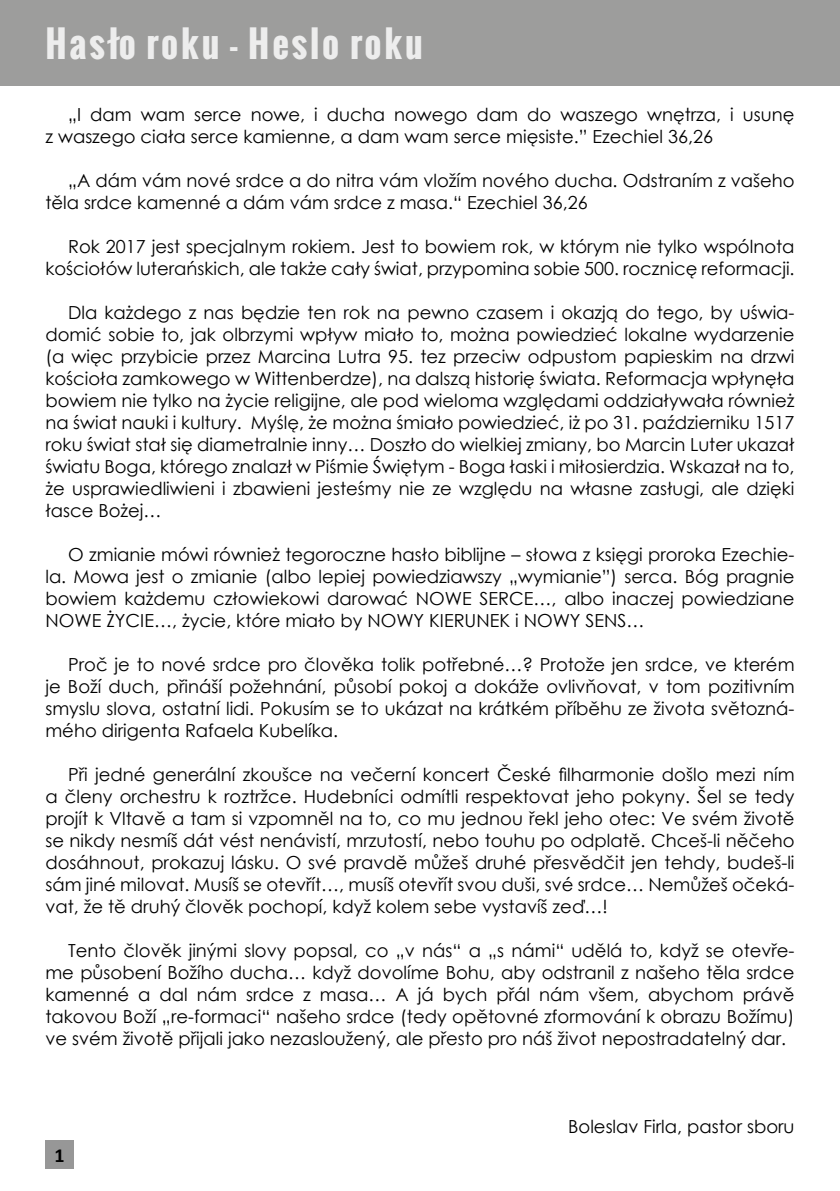
<style>
.page{position:relative;width:840px;height:1191px;background:#fff}
.page>*{position:absolute;margin:0;border:0;box-sizing:border-box;transform-origin:0 0}
.t1{font:700 36px "Oswald";letter-spacing:.08em;color:#ededed}
.t2{font:700 20px "Calibri";color:#000}
.t3{font:18px/22px "Century Gothic";color:#000;text-align:justify}
</style>
<div class="page">
<div style="left:45px;top:1140px;width:29px;height:28px;background:#979797"></div>
<div style="left:0;top:0;width:839px;height:85px;background:#9d9d9c"></div>
<h1 class="t1" style="left:45px;top:17px;width:379px">Hasło roku - Heslo roku</h1>
<p class="t3" style="left:45px;top:103px;width:750px;text-indent:23px">„I dam wam serce nowe, i ducha nowego dam do waszego wnętrza, i usunę z waszego ciała serce kamienne, a dam wam serce mięsiste.” Ezechiel 36,26</p>
<p class="t3" style="left:45px;top:169px;width:750px;text-indent:23px">„A dám vám nové srdce a do nitra vám vložím nového ducha. Odstraním z vašeho těla srdce kamenné a dám vám srdce z masa.“ Ezechiel 36,26</p>
<p class="t3" style="left:45px;top:235px;width:750px;text-align:right">Rok 2017 jest specjalnym rokiem. Jest to bowiem rok, w którym nie tylko wspólnota kościołów luterańskich, ale także cały świat, przypomina sobie 500. rocznicę reformacji.</p>
<p class="t3" style="left:45px;top:301px;width:750px;text-indent:23px">Dla każdego z nas będzie ten rok na pewno czasem i okazją do tego, by uświa&shy;domić sobie to, jak olbrzymi wpływ miało to, można powiedzieć lokalne wydarzenie (a więc przybicie przez Marcina Lutra 95. tez przeciw odpustom papieskim na drzwi kościoła zamkowego w Wittenberdze), na dalszą historię świata. Reformacja wpłynęła bowiem nie tylko na życie religijne, ale pod wieloma względami oddziaływała również na świat nauki i kultury. Myślę, że można śmiało powiedzieć, iż po 31. październiku 1517 roku świat stał się diametralnie inny… Doszło do wielkiej zmiany, bo Marcin Luter ukazał światu Boga, którego znalazł w Piśmie Świętym - Boga łaski i miłosierdzia. Wskazał na to, że usprawiedliwieni i zbawieni jesteśmy nie ze względu na własne zasługi, ale dzięki łasce Bożej…</p>
<p class="t3" style="left:45px;top:543px;width:750px;text-indent:23px">O zmianie mówi również tegoroczne hasło biblijne – słowa z księgi proroka Ezechie&shy;la. Mowa jest o zmianie (albo lepiej powiedziawszy „wymianie”) serca. Bóg pragnie bowiem każdemu człowiekowi darować NOWE SERCE…, albo inaczej powiedziane NOWE ŻYCIE…, życie, które miało by NOWY KIERUNEK i NOWY SENS…</p>
<p class="t3" style="left:45px;top:653px;width:750px;text-indent:23px">Proč je to nové srdce pro člověka tolik potřebné…? Protože jen srdce, ve kterém je Boží duch, přináší požehnání, působí pokoj a dokáže ovlivňovat, v tom pozitivním smyslu slova, ostatní lidi. Pokusím se to ukázat na krátkém příběhu ze života světozná&shy;mého dirigenta Rafaela Kubelíka.</p>
<p class="t3" style="left:45px;top:763px;width:750px;text-indent:23px">Při jedné generální zkoušce na večerní koncert České filharmonie došlo mezi ním a členy orchestru k roztržce. Hudebníci odmítli respektovat jeho pokyny. Šel se tedy projít k Vltavě a tam si vzpomněl na to, co mu jednou řekl jeho otec: Ve svém životě se nikdy nesmíš dát vést nenávistí, mrzutostí, nebo touhu po odplatě. Chceš-li něčeho dosáhnout, prokazuj lásku. O své pravdě můžeš druhé přesvědčit jen tehdy, budeš-li sám jiné milovat. Musíš se otevřít…, musíš otevřít svou duši, své srdce… Nemůžeš očeká&shy;vat, že tě druhý člověk pochopí, když kolem sebe vystavíš zeď…!</p>
<p class="t3" style="left:45px;top:939px;width:750px;text-indent:23px">Tento člověk jinými slovy popsal, co „v nás“ a „s námi“ udělá to, když se otevře&shy;me působení Božího ducha… když dovolíme Bohu, aby odstranil z našeho těla srdce kamenné a dal nám srdce z masa… A já bych přál nám všem, abychom právě takovou Boží „re-formaci“ našeho srdce (tedy opětovné zformování k obrazu Božímu) ve svém životě přijali jako nezasloužený, ale přesto pro náš život nepostradatelný dar.</p>
<p class="t2" style="left:54px;top:1140px;width:12px">1</p>
<p class="t3" style="left:568px;top:1115px;width:228px">Boleslav Firla, pastor sboru</p>
</div>
